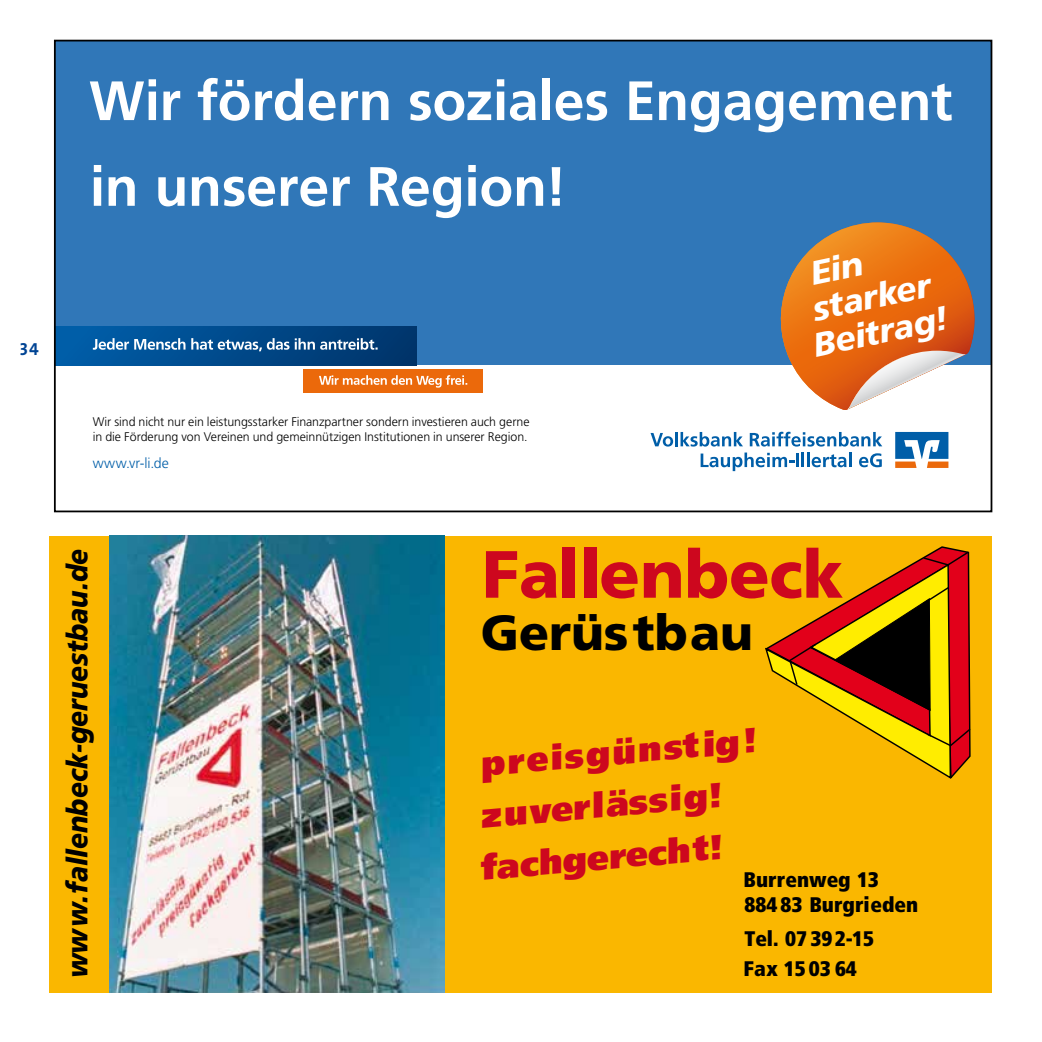
<style>
.page{position:relative;width:1042px;height:1042px;background:#fff}
.page>*{position:absolute;margin:0;border:0;box-sizing:border-box;transform-origin:0 0}
.t1{font:900 66.67px "Frutiger";color:#cd071e}
.t2{font:700 55.3px/85.8px "Frutiger LT Std";letter-spacing:-.005em;color:#fff}
.t3{font:900 49.35px "Frutiger";color:#000}
.t4{font:900 34.65px/51.8px "Frutiger";color:#cd071e}
.t5{font:italic 700 33.07px/35.4px "Frutiger VR";color:#fff}
.t6{font:italic 900 29.05px "Frutiger";color:#000;scale:.9 1}
.t7{font:900 condensed 21px/25.4px "Frutiger";color:#000}
.t8{font:17.5px "The Sans Bold Caps";color:#004494}
.t9{font:300 14.35px "Frutiger LT Std";color:#005ea8}
.t10{font:300 12.42px/15px "Frutiger LT Std";letter-spacing:-.005em;color:#000}
</style>
<div class="page">
<div style="left:50px;top:536px;width:942px;height:456px;background:#fab700"></div>
<img style="left:109px;top:536px;width:336px;height:456px">
<svg style="left:765px;top:550px;width:206px;height:229px"></svg>
<div style="left:55px;top:41px;width:936px;height:324px;background:#3077b8"></div>
<svg style="left:780px;top:222px;width:195px;height:188px"></svg>
<svg style="left:57px;top:326px;width:360px;height:39px;background:#145893"></svg>
<div style="left:303px;top:369px;width:180px;height:24px;background:#eb690b"></div>
<svg style="left:319px;top:375px;width:148px;height:13px"></svg>
<svg style="left:895px;top:432px;width:53px;height:36px"></svg>
<svg style="left:700px;top:452px;width:94px;height:19px"></svg>
<hr style="left:796px;top:453px;width:3px;height:14px;background:#005ea8">
<hr style="left:801px;top:452px;width:3px;height:15px;background:#005ea8">
<svg style="left:807px;top:452px;width:44px;height:15px"></svg>
<svg style="left:859px;top:453px;width:23px;height:14px"></svg>
<svg style="left:650px;top:433px;width:23px;height:13px"></svg>
<hr style="left:675px;top:432px;width:3px;height:14px;background:#005ea8">
<svg style="left:680px;top:432px;width:63px;height:14px"></svg>
<svg style="left:750px;top:432px;width:132px;height:14px"></svg>
<h3 class="t8" style="left:20px;top:334px;width:20px">34</h3>
<h2 class="t2" style="left:89px;top:58px;width:865px">Wir fördern soziales Engagement in unserer Region!</h2>
<h3 class="t5" style="left:795px;top:259px;width:136px;text-indent:12px;rotate:-12deg">Ein starker<br>Beitrag!</h3>
<p class="t10" style="left:93px;top:414px;width:438px">Wir sind nicht nur ein leistungsstarker Finanzpartner sondern investieren auch gerne in die Förderung von Vereinen und gemeinnützigen Institutionen in unserer Region.</p>
<p class="t9" style="left:93px;top:455px;width:78px">www.vr-li.de</p>
<h3 class="t6" style="left:60px;top:978px;width:479px;rotate:-90deg">www.fallenbeck-geruestbau.de</h3>
<h1 class="t1" style="left:482px;top:534px;width:363px">Fallenbeck</h1>
<h3 class="t3" style="left:481px;top:603px;width:274px">Gerüstbau</h3>
<h3 class="t4" style="left:469px;top:738px;width:288px;rotate:-5deg">preisgünstig! zuverlässig! fachgerecht!</h3>
<h3 class="t7" style="left:743px;top:866px;width:176px">Burrenweg 13<br>884 83 Burgrieden</h3>
<h3 class="t7" style="left:743px;top:923px;width:132px;line-height:30.1px">Tel. 07 392-15<br>Fax 15 03 64</h3>
</div>
